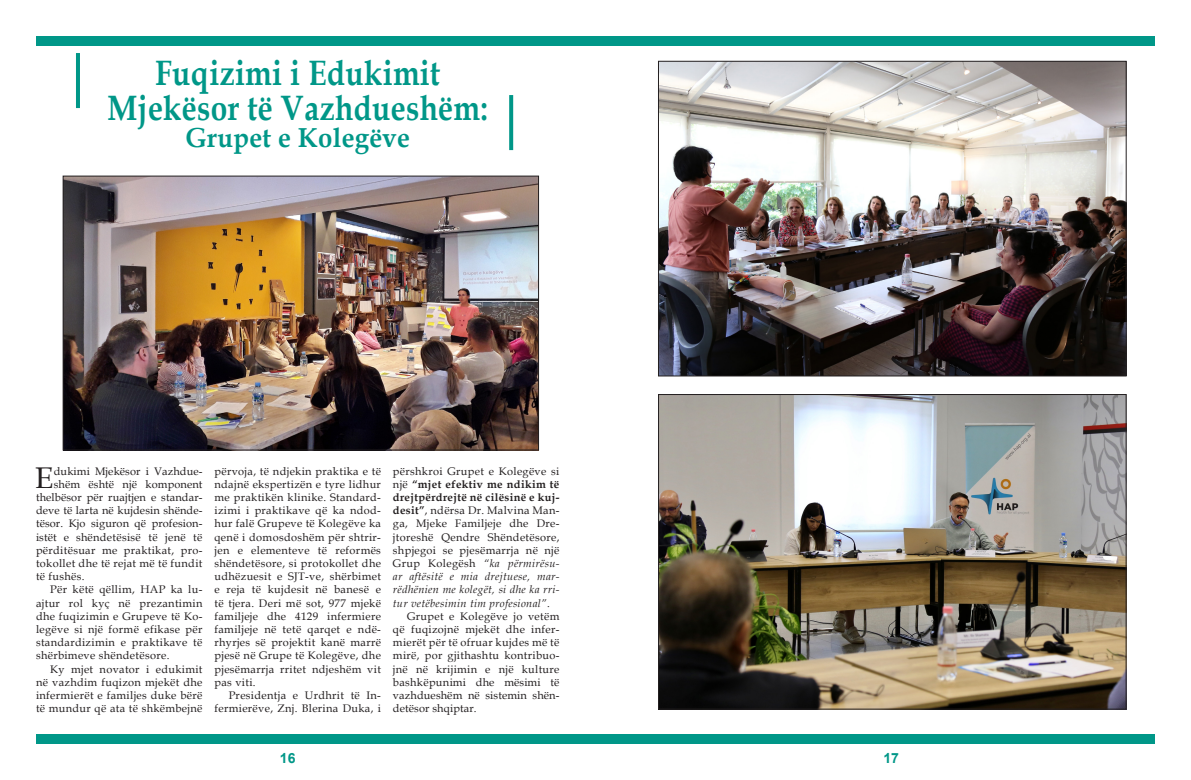
<style>
.page{position:relative;width:1191px;height:780px;background:#fff}
.page>*{position:absolute;margin:0;border:0;box-sizing:border-box;transform-origin:0 0}
.t1{font:700 35.2px "Book Antiqua";letter-spacing:.01em;color:#009788;scale:.85 1}
.t2{font:29.9px "Book Antiqua";color:#231f20}
.t3{font:700 27.4px "Book Antiqua";letter-spacing:.01em;color:#009788;scale:.94 1}
.t4{font:700 14px "Arial";color:#009788}
.t5{font:11px/13.2px "Book Antiqua";letter-spacing:.03em;color:#231f20;text-align:justify}
.t6{font:11px "Book Antiqua";letter-spacing:.01em;color:#231f20}
.s1{font-weight:700}
.s2{font-style:italic}
</style>
<div class="page">
<div style="left:36px;top:36px;width:606px;height:9px;background:#009788"></div>
<div style="left:631px;top:36px;width:524px;height:9px;background:#009788"></div>
<div style="left:36px;top:734px;width:612px;height:10px;background:#009788"></div>
<div style="left:631px;top:734px;width:524px;height:10px;background:#009788"></div>
<img style="left:65px;top:178px;width:472px;height:270px">
<div style="left:63px;top:176px;width:476px;height:274px;border:1px solid #231f20"></div>
<img style="left:660px;top:63px;width:464px;height:311px">
<div style="left:658px;top:61px;width:468px;height:315px;border:1px solid #231f20"></div>
<img style="left:660px;top:396px;width:464px;height:311px">
<div style="left:658px;top:394px;width:468px;height:315px;border:1px solid #231f20"></div>
<hr style="left:76px;top:53px;width:4px;height:55px;background:#009788">
<svg style="left:509px;top:95px;width:4px;height:55px"></svg>
<p class="t1" style="left:155px;top:49px;width:337px">Fuqizimi i Edukimit</p>
<p class="t1" style="left:107px;top:84px;width:449px">Mjekësor të Vazhdueshëm:</p>
<p class="t3" style="left:185px;top:119px;width:240px">Grupet e Kolegëve</p>
<p class="t2" style="left:35px;top:456px;width:20px">E</p>
<p class="t6" style="left:54px;top:463px;width:150px">dukimi Mjekësor i Vazhdue-</p>
<p class="t6" style="left:54px;top:476px;width:150px">shëm është një komponent</p>
<p class="t6" style="left:36px;top:489px;width:168px">thelbësor për ruajtjen e standar-</p>
<p class="t6" style="left:36px;top:502px;width:168px">deve të larta në kujdesin shënde-</p>
<p class="t6" style="left:36px;top:516px;width:168px">tësor. Kjo siguron që profesion-</p>
<p class="t5" style="left:36px;top:530px;width:168px">istët e shëndetësisë të jenë të</p>
<p class="t5" style="left:36px;top:543px;width:168px">përditësuar me praktikat, pro-</p>
<p class="t5" style="left:36px;top:556px;width:168px">tokollet dhe të rejat më të fundit</p>
<p class="t5" style="left:36px;top:569px;width:50px">të fushës.</p>
<p class="t5" style="left:36px;top:582px;width:168px;text-indent:14px">Për këtë qëllim, HAP ka lu&shy;ajtur rol kyç në prezantimin dhe fuqizimin e Grupeve të Ko&shy;legëve si një formë efikase për standardizimin e praktikave të shërbimeve shëndetësore.</p>
<p class="t5" style="left:36px;top:662px;width:168px;text-indent:14px">Ky mjet novator i edukimit në vazhdim fuqizon mjekët dhe infermierët e familjes duke bërë të mundur që ata të shkëmbejnë</p>
<p class="t5" style="left:214px;top:464px;width:168px">përvoja, të ndjekin praktika e të ndajnë ekspertizën e tyre lidhur me praktikën klinike. Standard&shy;izimi i praktikave që ka ndod&shy;hur falë Grupeve të Kolegëve ka qenë i domosdoshëm për shtrir&shy;jen e elementeve të reformës shëndetësore, si protokollet dhe udhëzuesit e SJT-ve, shërbimet e reja të kujdesit në banesë e të tjera. Deri më sot, 977 mjekë familjeje dhe 4129 infermiere familjeje në tetë qarqet e ndë&shy;rhyrjes së projektit kanë marrë pjesë në Grupe të Kolegëve, dhe pjesëmarrja rritet ndjeshëm vit pas viti.</p>
<p class="t5" style="left:214px;top:688px;width:168px;text-align:right">Presidentja e Urdhrit të In&shy;fermierëve, Znj. Blerina Duka, i</p>
<p class="t5" style="left:393px;top:464px;width:168px">përshkroi Grupet e Kolegëve si një <span class="s1">“mjet efektiv me ndikim të drejtpërdrejtë në cilësinë e kuj&shy;desit”</span>, ndërsa Dr. Malvina Man&shy;ga, Mjeke Familjeje dhe Dre&shy;jtoreshë Qendre Shëndetësore, shpjegoi se pjesëmarrja në një Grup Kolegësh <span class="s2">“ka përmirësu&shy;ar aftësitë e mia drejtuese, mar&shy;rëdhënien me kolegët, si dhe ka rri&shy;tur vetëbesimin tim profesional”</span>.</p>
<p class="t5" style="left:393px;top:609px;width:168px;text-indent:14px">Grupet e Kolegëve jo vetëm që fuqizojnë mjekët dhe infer&shy;mierët për të ofruar kujdes më të mirë, por gjithashtu kontribuo&shy;jnë në krijimin e një kulture bashkëpunimi dhe mësimi të vazhdueshëm në sistemin shën&shy;detësor shqiptar.</p>
<p class="t4" style="left:280px;top:748px;width:17px">16</p>
<p class="t4" style="left:883px;top:748px;width:17px">17</p>
</div>
